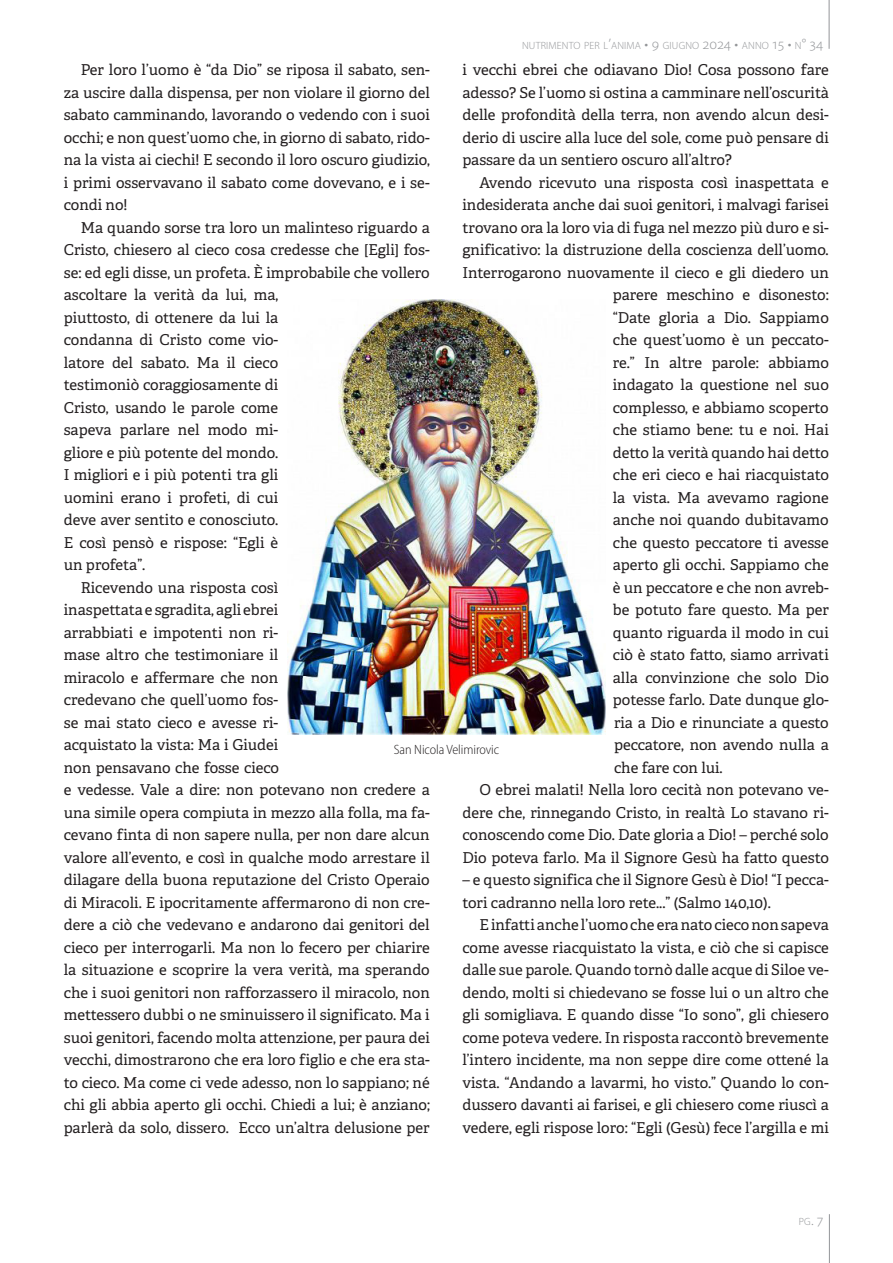
<style>
.page{position:relative;width:893px;height:1263px;background:#fff}
.page>*{position:absolute;margin:0;border:0;box-sizing:border-box;transform-origin:0 0}
.Text{font:15px/22.5px "Adelle";color:#231f20;text-align:justify}
.Descriere_imagine{font:300 semi-condensed 13.5px "Myriad Pro";letter-spacing:-.005em;color:#231f20}
.t1{font:300 10.5px "Myriad Pro";letter-spacing:.015em;color:#939598}
.s1{font-size:15px}
</style>
<div class="page">
<hr style="left:829px;top:0;width:1px;height:49px;background:#939598">
<hr style="left:829px;top:1214px;width:1px;height:49px;background:#939598">
<img style="left:287px;top:300px;width:318px;height:435px">
<p class="t1" style="left:522px;top:39px;width:303px">NUTRIMENTO PER L<span class="s1">’</span>ANIMA <span class="s1">• 9</span> GIUGNO <span class="s1">2024 •</span> ANNO <span class="s1">15 •</span> N<span class="s1">° 34</span></p>
<p class="Text" style="left:64px;top:59px;width:368px;text-indent:17px">Per loro l’uomo è “da Dio” se riposa il sabato, sen&shy;za uscire dalla dispensa, per non violare il giorno del sabato camminando, lavorando o vedendo con i suoi occhi; e non quest’uomo che, in giorno di sabato, rido&shy;na la vista ai ciechi! E secondo il loro oscuro giudizio, i primi osservavano il sabato come dovevano, e i se&shy;condi no!</p>
<p class="Text" style="left:64px;top:216px;width:368px;text-align:left;text-indent:17px">Ma quando sorse tra loro un malinteso riguardo a Cristo, chiesero al cieco cosa credesse che [Egli] fos&shy;se: ed egli disse, un profeta. È improbabile che vollero ascoltare la verità da lui, ma,<br>piuttosto, di ottenere da lui la<br>condanna di Cristo come vio-<br>latore del sabato. Ma il cieco<br>testimoniò coraggiosamente di<br>Cristo, usando le parole come<br>sapeva parlare nel modo mi-<br>gliore e più potente del mondo.<br>I migliori e i più potenti tra gli<br>uomini erano i profeti, di cui<br>deve aver sentito e conosciuto.<br>E così pensò e rispose: “Egli è<br>un profeta”.</p>
<p class="Text" style="left:64px;top:576px;width:368px;text-align:left;text-indent:17px">Ricevendo una risposta così<br>inaspettata e sgradita, agli ebrei<br>arrabbiati e impotenti non ri-<br>mase altro che testimoniare il<br>miracolo e affermare che non<br>credevano che quell’uomo fos-<br>se mai stato cieco e avesse ri-<br>acquistato la vista: Ma i Giudei<br>non pensavano che fosse cieco<br>e vedesse. Vale a dire: non potevano non credere a una simile opera compiuta in mezzo alla folla, ma fa&shy;cevano finta di non sapere nulla, per non dare alcun valore all’evento, e così in qualche modo arrestare il dilagare della buona reputazione del Cristo Operaio di Miracoli. E ipocritamente affermarono di non cre&shy;dere a ciò che vedevano e andarono dai genitori del cieco per interrogarli. Ma non lo fecero per chiarire la situazione e scoprire la vera verità, ma sperando che i suoi genitori non rafforzassero il miracolo, non mettessero dubbi o ne sminuissero il significato. Ma i suoi genitori, facendo molta attenzione, per paura dei vecchi, dimostrarono che era loro figlio e che era sta&shy;to cieco. Ma come ci vede adesso, non lo sappiano; né chi gli abbia aperto gli occhi. Chiedi a lui; è anziano; parlerà da solo, dissero. Ecco un’altra delusione per</p>
<p class="Text" style="left:462px;top:59px;width:368px">i vecchi ebrei che odiavano Dio! Cosa possono fare adesso? Se l’uomo si ostina a camminare nell’oscurità delle profondità della terra, non avendo alcun desi&shy;derio di uscire alla luce del sole, come può pensare di passare da un sentiero oscuro all’altro?</p>
<p class="Text" style="left:479px;top:171px;width:351px">Avendo ricevuto una risposta così inaspettata e</p>
<p class="Text" style="left:462px;top:194px;width:368px">indesiderata anche dai suoi genitori, i malvagi farisei</p>
<p class="Text" style="left:462px;top:216px;width:368px">trovano ora la loro via di fuga nel mezzo più duro e si-</p>
<p class="Text" style="left:462px;top:239px;width:368px">gnificativo: la distruzione della coscienza dell’uomo.</p>
<p class="Text" style="left:462px;top:261px;width:368px">Interrogarono nuovamente il cieco e gli diedero un</p>
<p class="Text" style="left:613px;top:284px;width:218px">parere meschino e disonesto:</p>
<p class="Text" style="left:613px;top:306px;width:217px">“Date gloria a Dio. Sappiamo</p>
<p class="Text" style="left:613px;top:329px;width:218px">che quest’uomo è un peccato-</p>
<p class="Text" style="left:613px;top:351px;width:218px">re.” In altre parole: abbiamo</p>
<p class="Text" style="left:613px;top:374px;width:217px">indagato la questione nel suo</p>
<p class="Text" style="left:613px;top:396px;width:217px">complesso, e abbiamo scoperto</p>
<p class="Text" style="left:613px;top:419px;width:218px">che stiamo bene: tu e noi. Hai</p>
<p class="Text" style="left:613px;top:441px;width:218px">detto la verità quando hai detto</p>
<p class="Text" style="left:613px;top:464px;width:218px">che eri cieco e hai riacquistato</p>
<p class="Text" style="left:613px;top:486px;width:217px">la vista. Ma avevamo ragione</p>
<p class="Text" style="left:613px;top:509px;width:217px">anche noi quando dubitavamo</p>
<p class="Text" style="left:613px;top:531px;width:217px">che questo peccatore ti avesse</p>
<p class="Text" style="left:613px;top:554px;width:218px">aperto gli occhi. Sappiamo che</p>
<p class="Text" style="left:613px;top:576px;width:218px">è un peccatore e che non avreb-</p>
<p class="Text" style="left:613px;top:599px;width:218px">be potuto fare questo. Ma per</p>
<p class="Text" style="left:613px;top:621px;width:217px">quanto riguarda il modo in cui</p>
<p class="Text" style="left:613px;top:644px;width:217px">ciò è stato fatto, siamo arrivati</p>
<p class="Text" style="left:613px;top:666px;width:217px">alla convinzione che solo Dio</p>
<p class="Text" style="left:613px;top:689px;width:218px">potesse farlo. Date dunque glo-</p>
<p class="Text" style="left:614px;top:711px;width:216px">ria a Dio e rinunciate a questo</p>
<p class="Text" style="left:614px;top:734px;width:216px">peccatore, non avendo nulla a</p>
<p class="Text" style="left:614px;top:756px;width:110px">che fare con lui.</p>
<p class="Text" style="left:462px;top:779px;width:368px;text-indent:17px">O ebrei malati! Nella loro cecità non potevano ve&shy;dere che, rinnegando Cristo, in realtà Lo stavano ri&shy;conoscendo come Dio. Date gloria a Dio! – perché solo Dio poteva farlo. Ma il Signore Gesù ha fatto questo</p>
<p class="Text" style="left:462px;top:869px;width:368px">– e questo significa che il Signore Gesù è Dio! “I pecca&shy;tori cadranno nella loro rete...” (Salmo 140,10).</p>
<p class="Text" style="left:462px;top:914px;width:368px;text-indent:17px">E infatti anche l’uomo che era nato cieco non sapeva come avesse riacquistato la vista, e ciò che si capisce dalle sue parole. Quando tornò dalle acque di Siloe ve&shy;dendo, molti si chiedevano se fosse lui o un altro che gli somigliava. E quando disse “Io sono”, gli chiesero come poteva vedere. In risposta raccontò brevemente l’intero incidente, ma non seppe dire come ottené la vista. “Andando a lavarmi, ho visto.” Quando lo con&shy;dussero davanti ai farisei, e gli chiesero come riuscì a vedere, egli rispose loro: “Egli (Gesù) fece l’argilla e mi</p>
<p class="Descriere_imagine" style="left:394px;top:741px;width:107px">San Nicola Velimirovic</p>
<p class="t1" style="left:799px;top:1215px;width:26px">PG<span class="s1">. 7</span></p>
</div>
